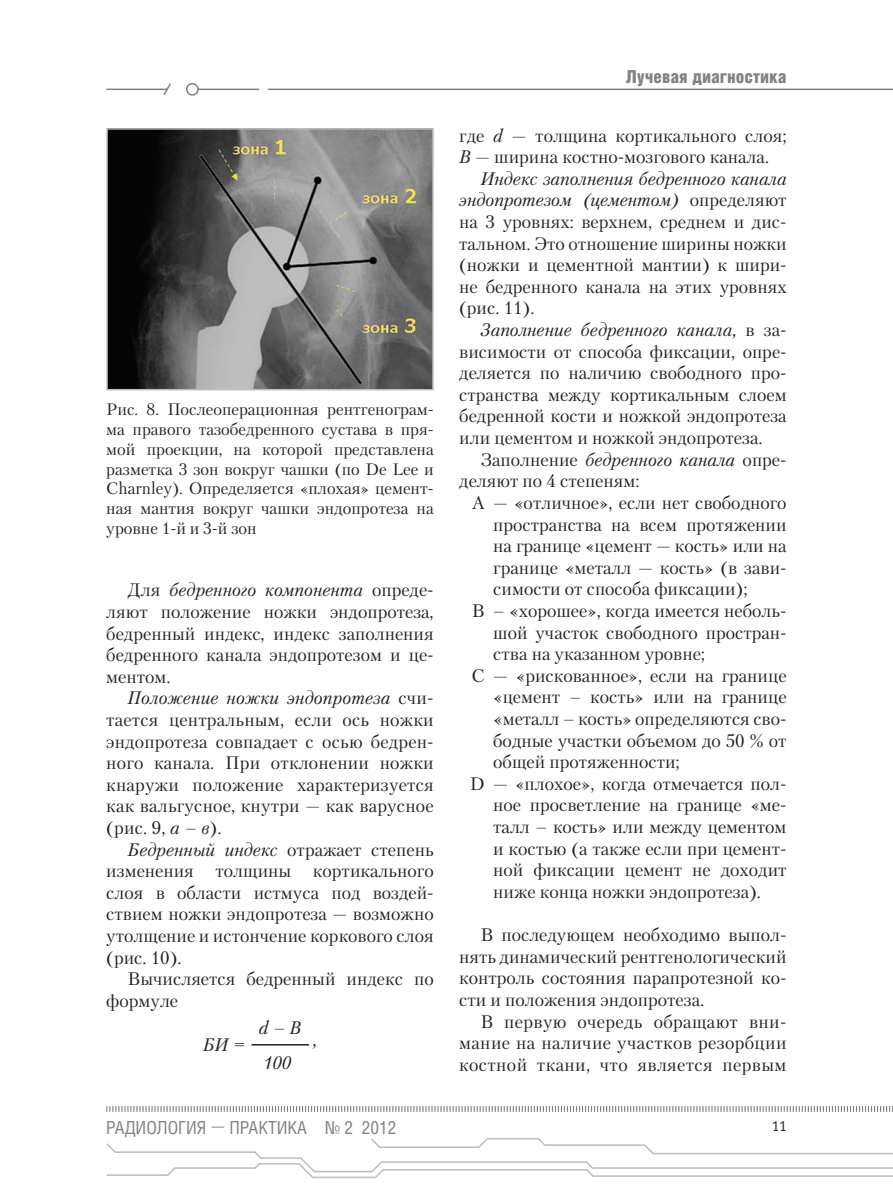
<style>
.page{position:relative;width:893px;height:1191px;background:#fff}
.page>*{position:absolute;margin:0;border:0;box-sizing:border-box;transform-origin:0 0}
.t1{font:18px/21.6px "Petersburg C";color:#231f20;text-align:justify}
.t2{font:italic 18px/35.2px "Petersburg C";color:#231f20}
.t3{font:18px "Helios Cond";color:#808285}
.t4{font:900 18px "Helios Cond";color:#808285}
.t5{font:16.5px/19.8px "Petersburg C";color:#231f20;text-align:justify}
.t6{font:15px "Officina Sans C";color:#231f20}
.s1{font-style:italic}
.s2{font-style:normal}
.s3{font-family:"Petersburg C";font-weight:700}
</style>
<div class="page">
<svg style="left:106px;top:1106px;width:787px;height:6px"></svg>
<svg style="left:106px;top:1138px;width:787px;height:40px"></svg>
<hr style="left:268px;top:89px;width:625px;height:1px;background:#808285">
<svg style="left:106px;top:83px;width:153px;height:13px"></svg>
<img style="left:109px;top:131px;width:322px;height:256px">
<div style="left:106px;top:128px;width:328px;height:262px;border:2px solid #bcbdc0"></div>
<hr style="left:251px;top:1044px;width:58px;height:1px;background:#231f20">
<p class="t5" style="left:106px;top:399px;width:329px">Рис. 8. Послеоперационная рентгенограм&shy;ма правого тазобедренного сустава в пря&shy;мой проекции, на которой представлена разметка 3 зон вокруг чашки (по De Lee и Charnley). Определяется «плохая» цемент&shy;ная мантия вокруг чашки эндопротеза на уровне 1-й и 3-й зон</p>
<p class="t1" style="left:106px;top:579px;width:329px;text-indent:21px">Для <span class="s1">бедренного компонента</span> опреде&shy;ляют положение ножки эндопротеза, бедренный индекс, индекс заполнения бедренного канала эндопротезом и це&shy;ментом.</p>
<p class="t1" style="left:106px;top:687px;width:329px;text-indent:21px"><span class="s1">Положение ножки эндопротеза</span> счи&shy;тается центральным, если ось ножки эндопротеза совпадает с осью бедрен&shy;ного канала. При отклонении ножки кнаружи положение характеризуется как вальгусное, кнутри — как варусное (рис. 9, <span class="s1">а – в</span>).</p>
<p class="t1" style="left:106px;top:838px;width:329px;text-indent:21px"><span class="s1">Бедренный индекс</span> отражает степень изменения толщины кортикального слоя в области истмуса под воздей&shy;ствием ножки эндопротеза — возможно утолщение и истончение коркового слоя (рис. 10).</p>
<p class="t1" style="left:106px;top:968px;width:329px;text-indent:21px">Вычисляется бедренный индекс по формуле</p>
<p class="t2" style="left:203px;top:1027px;width:44px">БИ =</p>
<p class="t2" style="left:259px;top:1010px;width:44px">d – B<br>100</p>
<p class="t2" style="left:312px;top:1022px;width:6px">,</p>
<p class="t4" style="left:626px;top:66px;width:162px">Лучевая диагностика</p>
<p class="t1" style="left:459px;top:124px;width:329px">где <span class="s1">d</span> — толщина кортикального слоя;</p>
<p class="t1" style="left:459px;top:146px;width:311px"><span class="s1">B</span> — ширина костно-мозгового канала.</p>
<p class="t2" style="left:480px;top:161px;width:308px">Индекс заполнения бедренного канала</p>
<p class="t2" style="left:459px;top:182px;width:329px">эндопротезом (цементом) <span class="s2">определяют</span></p>
<p class="t1" style="left:459px;top:211px;width:329px">на 3 уровнях: верхнем, среднем и дис-</p>
<p class="t1" style="left:459px;top:232px;width:329px">тальном. Это отношение ширины ножки</p>
<p class="t1" style="left:459px;top:254px;width:329px">(ножки и цементной мантии) к шири-</p>
<p class="t1" style="left:459px;top:275px;width:329px">не бедренного канала на этих уровнях</p>
<p class="t1" style="left:459px;top:297px;width:77px">(рис. 11).</p>
<p class="t2" style="left:480px;top:312px;width:308px">Заполнение бедренного канала, <span class="s2">в за-</span></p>
<p class="t1" style="left:459px;top:340px;width:329px">висимости от способа фиксации, опре-</p>
<p class="t1" style="left:459px;top:362px;width:329px">деляется по наличию свободного про-</p>
<p class="t1" style="left:459px;top:383px;width:329px">странства между кортикальным слоем</p>
<p class="t1" style="left:459px;top:405px;width:329px">бедренной кости и ножкой эндопротеза</p>
<p class="t1" style="left:459px;top:427px;width:305px">или цементом и ножкой эндопротеза.</p>
<p class="t2" style="left:480px;top:442px;width:308px"><span class="s2">Заполнение</span> бедренного канала <span class="s2">опре-</span></p>
<p class="t1" style="left:459px;top:470px;width:182px">деляют по 4 степеням:</p>
<p class="t1" style="left:472px;top:491px;width:316px">А — «отличное», если нет свободного</p>
<p class="t1" style="left:493px;top:513px;width:295px">пространства на всем протяжении</p>
<p class="t1" style="left:493px;top:535px;width:295px">на границе «цемент — кость» или на</p>
<p class="t1" style="left:493px;top:556px;width:295px">границе «металл — кость» (в зави-</p>
<p class="t1" style="left:493px;top:578px;width:256px">симости от способа фиксации);</p>
<p class="t1" style="left:472px;top:599px;width:316px">В – «хорошее», когда имеется неболь-</p>
<p class="t1" style="left:493px;top:621px;width:295px">шой участок свободного простран-</p>
<p class="t1" style="left:493px;top:643px;width:213px">ства на указанном уровне;</p>
<p class="t1" style="left:471px;top:664px;width:317px">С — «рискованное», если на границе</p>
<p class="t1" style="left:493px;top:686px;width:295px">«цемент – кость» или на границе</p>
<p class="t1" style="left:493px;top:707px;width:295px">«металл – кость» определяются сво-</p>
<p class="t1" style="left:493px;top:729px;width:295px">бодные участки объемом до 50 % от</p>
<p class="t1" style="left:493px;top:751px;width:188px">общей протяженности;</p>
<p class="t1" style="left:470px;top:772px;width:318px">D — «плохое», когда отмечается пол-</p>
<p class="t1" style="left:493px;top:794px;width:295px">ное просветление на границе «ме-</p>
<p class="t1" style="left:493px;top:815px;width:295px">талл – кость» или между цементом</p>
<p class="t1" style="left:493px;top:837px;width:295px">и костью (а также если при цемент-</p>
<p class="t1" style="left:493px;top:859px;width:295px">ной фиксации цемент не доходит</p>
<p class="t1" style="left:493px;top:880px;width:269px">ниже конца ножки эндопротеза).</p>
<p class="t1" style="left:459px;top:923px;width:329px;text-indent:21px">В последующем необходимо выпол&shy;нять динамический рентгенологический контроль состояния парапротезной ко&shy;сти и положения эндопротеза.</p>
<p class="t1" style="left:459px;top:1010px;width:329px;text-indent:21px">В первую очередь обращают вни&shy;мание на наличие участков резорбции костной ткани, что является первым</p>
<p class="t3" style="left:106px;top:1116px;width:291px">РАДИОЛОГИЯ <span class="s3">—</span> ПРАКТИКА № 2 2012</p>
<p class="t6" style="left:772px;top:1117px;width:16px">11</p>
</div>
